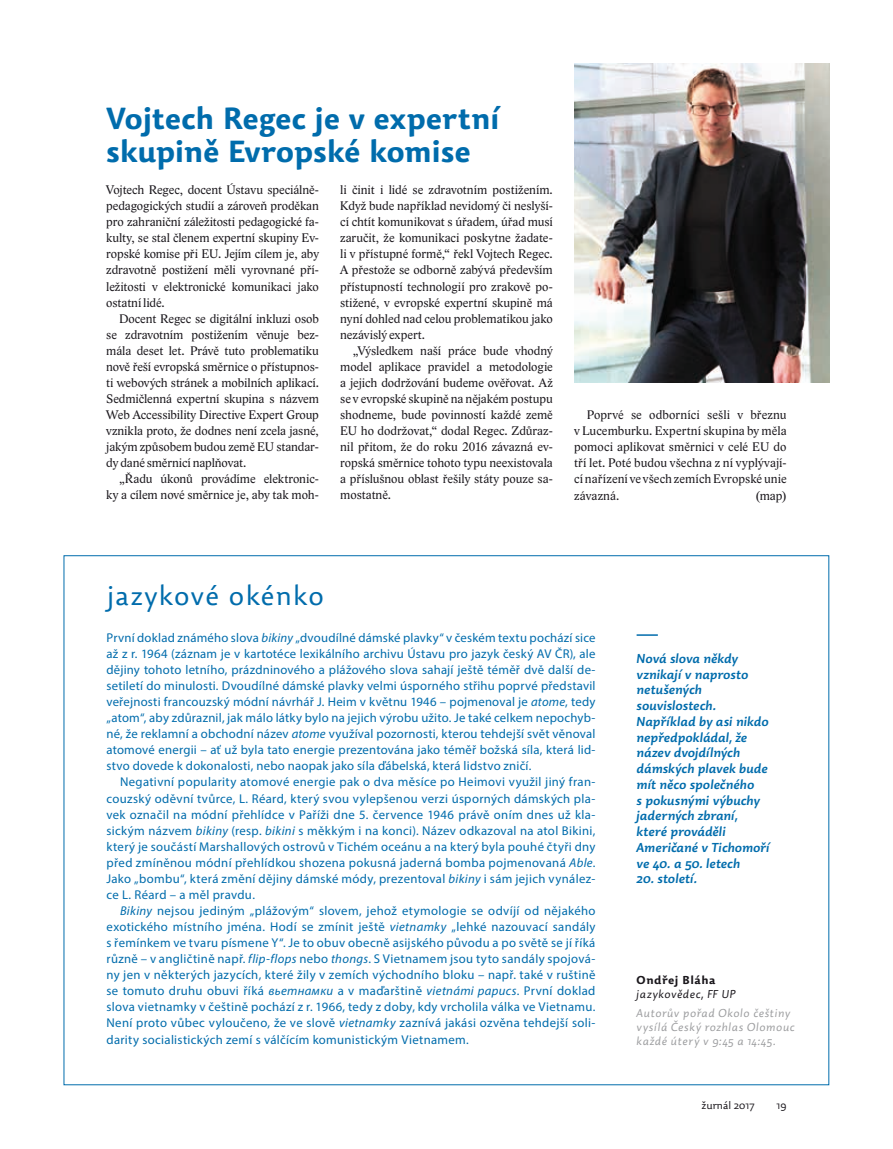
<style>
.page{position:relative;width:893px;height:1149px;background:#fff}
.page>*{position:absolute;margin:0;border:0;box-sizing:border-box;transform-origin:0 0}
.t1{font:700 30px/33px "Dederon SDOT";letter-spacing:-.01em;color:#006cac}
.t2{font:300 27px "Dederon SLOT";letter-spacing:.05em;color:#006cac}
.t3{font:12.75px/16px "Myriad Pro";letter-spacing:.025em;color:#006cac;text-align:justify}
.t4{font:12.75px/16px "Lido ST";color:#1a171c;text-align:justify}
.t5{font:italic 600 12.75px/15.8px "Dederon SLOT";letter-spacing:-.01em;color:#006cac}
.t6{font:italic 300 11.25px/14.2px "Dederon SLOT";letter-spacing:.045em;color:#9d9ea0}
.t7{font:italic 300 11.25px "Dederon SLOT";letter-spacing:.04em;color:#1a171c}
.t8{font:700 11.25px "Dederon SDOT";letter-spacing:.04em;color:#1a171c}
.t9{font:300 10.5px "Dederon SLOT";color:#1a171c}
.s1{font-style:italic}
</style>
<div class="page">
<svg style="left:637px;top:634px;width:21px;height:1px"></svg>
<img style="left:574px;top:64px;width:255px;height:319px">
<h1 class="t1" style="left:106px;top:102px;width:395px">Vojtech Regec je v expertní skupině Evropské komise</h1>
<p class="t4" style="left:340px;top:182px;width:214px">li činit i lidé se zdravotním postižením.<br>Když bude například nevidomý či neslyší&shy;cí chtít komunikovat s úřadem, úřad musí zaručit, že komunikaci poskytne žadate&shy;li v přístupné formě,“ řekl Vojtech Regec.<br>A přestože se odborně zabývá především přístupností technologií pro zrakově po&shy;stižené, v evropské expertní skupině má nyní dohled nad celou problematikou jako nezávislý expert.</p>
<p class="t4" style="left:340px;top:342px;width:214px;text-indent:13px">„Výsledkem naší práce bude vhodný model aplikace pravidel a metodologie a jejich dodržování budeme ověřovat. Až se v evropské skupině na nějakém postupu shodneme, bude povinností každé země EU ho dodržovat,“ dodal Regec. Zdůraz&shy;nil přitom, že do roku 2016 závazná ev&shy;ropská směrnice tohoto typu neexistovala a příslušnou oblast řešily státy pouze sa&shy;mostatně.</p>
<p class="t4" style="left:106px;top:182px;width:214px">Vojtech Regec, docent Ústavu speciálně&shy;pedagogických studií a zároveň proděkan pro zahraniční záležitosti pedagogické fa&shy;kulty, se stal členem expertní skupiny Ev&shy;ropské komise při EU. Jejím cílem je, aby zdravotně postižení měli vyrovnané pří&shy;ležitosti v elektronické komunikaci jako ostatní lidé.</p>
<p class="t4" style="left:106px;top:310px;width:214px;text-indent:13px">Docent Regec se digitální inkluzi osob se zdravotním postižením věnuje bez&shy;mála deset let. Právě tuto problematiku nově řeší evropská směrnice o přístupnos&shy;ti webových stránek a mobilních aplikací.<br>Sedmičlenná expertní skupina s názvem Web Accessibility Directive Expert Group vznikla proto, že dodnes není zcela jasné, jakým způsobem budou země EU standar&shy;dy dané směrnicí naplňovat.</p>
<p class="t4" style="left:106px;top:471px;width:214px;text-align:right">„Řadu úkonů provádíme elektronic&shy;ky a cílem nové směrnice je, aby tak moh-</p>
<p class="t4" style="left:574px;top:407px;width:214px;text-indent:13px">Poprvé se odborníci sešli v březnu v Lucemburku. Expertní skupina by měla pomoci aplikovat směrnici v celé EU do tří let. Poté budou všechna z ní vyplývají&shy;cí nařízení ve všech zemích Evropské unie závazná.</p>
<p class="t4" style="left:755px;top:487px;width:33px">(map)</p>
<h2 class="t2" style="left:107px;top:579px;width:218px">jazykové okénko</h2>
<p class="t3" style="left:106px;top:629px;width:491px">První doklad známého slova <span class="s1">bikiny</span> „dvoudílné dámské plavky“ v českém textu pochází sice až z r. 1964 (záznam je v kartotéce lexikálního archivu Ústavu pro jazyk český AV ČR), ale dějiny tohoto letního, prázdninového a plážového slova sahají ještě téměř dvě další de&shy;setiletí do minulosti. Dvoudílné dámské plavky velmi úsporného střihu poprvé představil veřejnosti francouzský módní návrhář J. Heim v květnu 1946 – pojmenoval je <span class="s1">atome</span>, tedy „atom“, aby zdůraznil, jak málo látky bylo na jejich výrobu užito. Je také celkem nepochyb&shy;né, že reklamní a obchodní název <span class="s1">atome</span> využíval pozornosti, kterou tehdejší svět věnoval atomové energii – ať už byla tato energie prezentována jako téměř božská síla, která lid&shy;stvo dovede k dokonalosti, nebo naopak jako síla ďábelská, která lidstvo zničí.</p>
<p class="t3" style="left:106px;top:773px;width:490px;text-indent:14px">Negativní popularity atomové energie pak o dva měsíce po Heimovi využil jiný fran&shy;couzský oděvní tvůrce, L. Réard, který svou vylepšenou verzi úsporných dámských pla&shy;vek označil na módní přehlídce v Paříži dne 5. července 1946 právě oním dnes už kla&shy;sickým názvem <span class="s1">bikiny</span> (resp. <span class="s1">bikini</span> s měkkým i na konci). Název odkazoval na atol Bikini, který je součástí Marshallových ostrovů v Tichém oceánu a na který byla pouhé čtyři dny před zmíněnou módní přehlídkou shozena pokusná jaderná bomba pojmenovaná <span class="s1">Able</span>.<br>Jako „bombu“, která změní dějiny dámské módy, prezentoval <span class="s1">bikiny</span> i sám jejich vynález&shy;ce L. Réard – a měl pravdu.</p>
<p class="t3" style="left:106px;top:902px;width:490px;text-indent:14px"><span class="s1">Bikiny</span> nejsou jediným „plážovým“ slovem, jehož etymologie se odvíjí od nějakého exotického místního jména. Hodí se zmínit ještě <span class="s1">vietnamky</span> „lehké nazouvací sandály s řemínkem ve tvaru písmene Y“. Je to obuv obecně asijského původu a po světě se jí říká různě – v angličtině např. <span class="s1">flip-flops</span> nebo <span class="s1">thongs</span>. S Vietnamem jsou tyto sandály spojová&shy;ny jen v některých jazycích, které žily v zemích východního bloku – např. také v ruštině se tomuto druhu obuvi říká <span class="s1">вьетнамки</span> a v maďarštině <span class="s1">vietnámi papucs</span>. První doklad slova vietnamky v češtině pochází z r. 1966, tedy z doby, kdy vrcholila válka ve Vietnamu.<br>Není proto vůbec vyloučeno, že ve slově <span class="s1">vietnamky</span> zaznívá jakási ozvěna tehdejší soli&shy;darity socialistických zemí s válčícím komunistickým Vietnamem.</p>
<p class="t5" style="left:637px;top:650px;width:135px">Nová slova někdy vznikají v naprosto netušených souvislostech.<br>Například by asi nikdo nepředpokládal, že název dvojdílných dámských plavek bude mít něco společného<br>s pokusnými výbuchy jaderných zbraní, které prováděli<br>Američané v Tichomoří ve 40. a 50. letech</p>
<p class="t5" style="left:637px;top:870px;width:62px">20. století.</p>
<p class="t8" style="left:637px;top:972px;width:81px">Ondřej Bláha</p>
<p class="t7" style="left:637px;top:987px;width:101px">jazykovědec, FF UP</p>
<p class="t6" style="left:637px;top:1005px;width:160px">Autorův pořad Okolo češtiny vysílá Český rozhlas Olomouc každé úterý v 9:45 a 14:45.</p>
<p class="t9" style="left:701px;top:1098px;width:55px">žurnál 2017</p>
<p class="t9" style="left:776px;top:1098px;width:11px">19</p>
</div>
